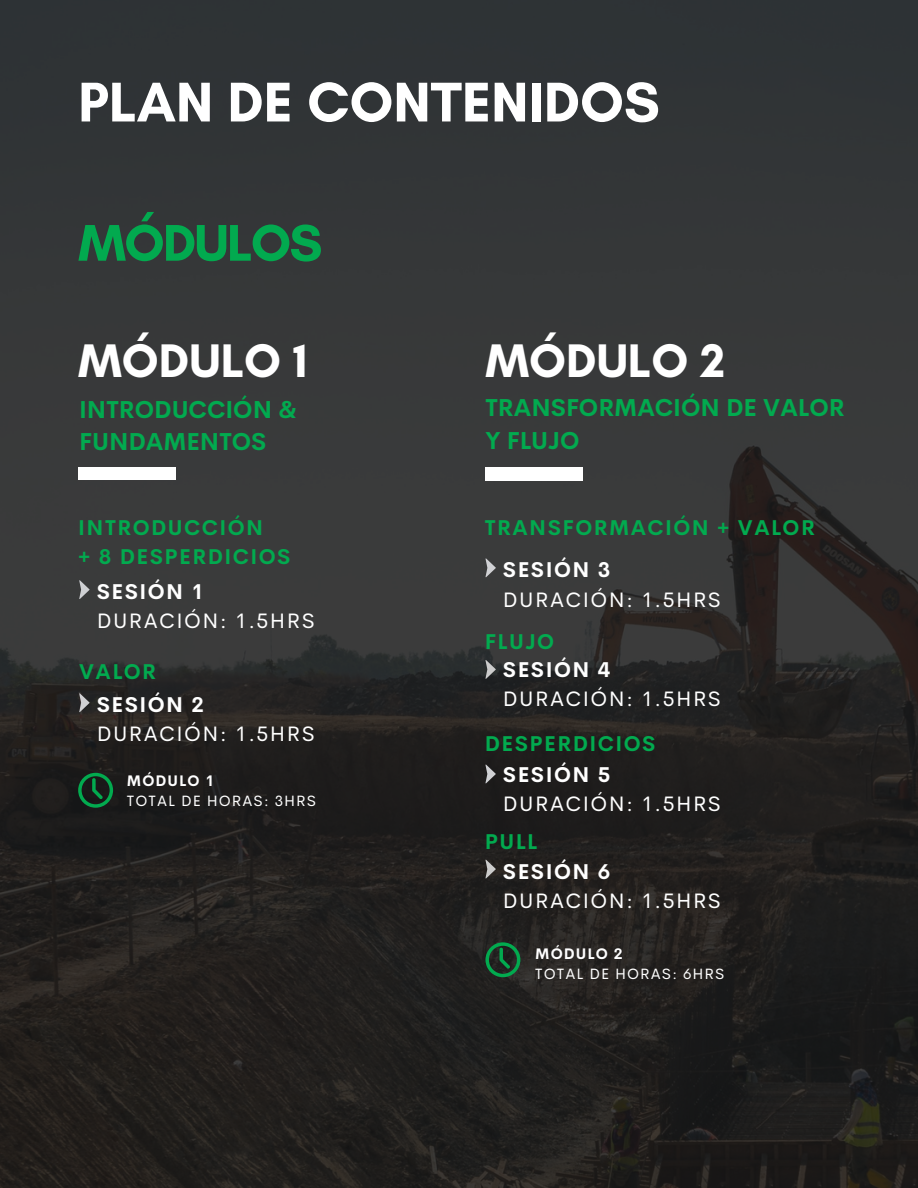
<style>
.page{position:relative;width:918px;height:1188px;background:#fff}
.page>*{position:absolute;margin:0;border:0;box-sizing:border-box;transform-origin:0 0}
.t1{font:700 57px "Glacial Indifference";color:#fff}
.t2{font:700 52.5px "Glacial Indifference";letter-spacing:-.035em;color:#02aa4f}
.t3{font:700 48px "Glacial Indifference";color:#fff}
.t4{font:700 24px/32.7px "Cerebri Sans";color:#02aa4f}
.t5{font:21px "Cerebri Sans";letter-spacing:.07em;color:#fff}
.t6{font:700 21px/29.2px "Cerebri Sans";letter-spacing:.07em;color:#02aa4f}
.t7{font:700 21px "Cerebri Sans";letter-spacing:.07em;color:#fff}
.t8{font:15px "Cerebri Sans";letter-spacing:.07em;color:#fff}
.t9{font:700 15px "Cerebri Sans";letter-spacing:.07em;color:#fff}
</style>
<div class="page">
<img style="left:0;top:0;width:918px;height:1188px">
<div style="left:78px;top:468px;width:98px;height:12px;background:#fff"></div>
<svg style="left:78px;top:773px;width:35px;height:35px"></svg>
<svg style="left:79px;top:693px;width:10px;height:19px"></svg>
<svg style="left:79px;top:580px;width:10px;height:19px"></svg>
<svg style="left:486px;top:558px;width:10px;height:19px"></svg>
<svg style="left:485px;top:660px;width:11px;height:19px"></svg>
<svg style="left:485px;top:765px;width:11px;height:18px"></svg>
<svg style="left:485px;top:860px;width:11px;height:18px"></svg>
<div style="left:485px;top:468px;width:97px;height:13px;background:#fff"></div>
<svg style="left:485px;top:942px;width:35px;height:35px"></svg>
<h1 class="t1" style="left:78px;top:67px;width:583px">PLAN DE CONTENIDOS</h1>
<h2 class="t2" style="left:78px;top:211px;width:246px">MÓDULOS</h2>
<h3 class="t3" style="left:78px;top:331px;width:231px">MÓDULO 1</h3>
<p class="t4" style="left:79px;top:393px;width:219px">INTRODUCCIÓN &amp;<br>FUNDAMENTOS</p>
<p class="t6" style="left:78px;top:513px;width:214px">INTRODUCCIÓN<br>+ 8 DESPERDICIOS</p>
<p class="t7" style="left:97px;top:578px;width:109px">SESIÓN 1</p>
<p class="t5" style="left:97px;top:607px;width:220px">DURACIÓN: 1.5HRS</p>
<p class="t6" style="left:79px;top:657px;width:79px">VALOR</p>
<p class="t7" style="left:97px;top:691px;width:109px">SESIÓN 2</p>
<p class="t5" style="left:97px;top:720px;width:220px">DURACIÓN: 1.5HRS</p>
<p class="t9" style="left:127px;top:771px;width:89px">MÓDULO 1</p>
<p class="t8" style="left:127px;top:791px;width:191px">TOTAL DE HORAS: 3HRS</p>
<h3 class="t3" style="left:485px;top:331px;width:241px">MÓDULO 2</h3>
<p class="t4" style="left:485px;top:391px;width:361px">TRANSFORMACIÓN DE VALOR<br>Y FLUJO</p>
<p class="t6" style="left:485px;top:513px;width:332px">TRANSFORMACIÓN + VALOR</p>
<p class="t7" style="left:503px;top:556px;width:109px">SESIÓN 3</p>
<p class="t5" style="left:503px;top:586px;width:220px">DURACIÓN: 1.5HRS</p>
<p class="t6" style="left:485px;top:627px;width:71px">FLUJO</p>
<p class="t7" style="left:503px;top:656px;width:109px">SESIÓN 4</p>
<p class="t5" style="left:503px;top:685px;width:220px">DURACIÓN: 1.5HRS</p>
<p class="t6" style="left:485px;top:729px;width:172px">DESPERDICIOS</p>
<p class="t7" style="left:503px;top:761px;width:109px">SESIÓN 5</p>
<p class="t5" style="left:503px;top:790px;width:220px">DURACIÓN: 1.5HRS</p>
<p class="t6" style="left:485px;top:827px;width:54px">PULL</p>
<p class="t7" style="left:503px;top:858px;width:109px">SESIÓN 6</p>
<p class="t5" style="left:503px;top:887px;width:220px">DURACIÓN: 1.5HRS</p>
<p class="t9" style="left:535px;top:944px;width:89px">MÓDULO 2</p>
<p class="t8" style="left:535px;top:964px;width:191px">TOTAL DE HORAS: 6HRS</p>
</div>
